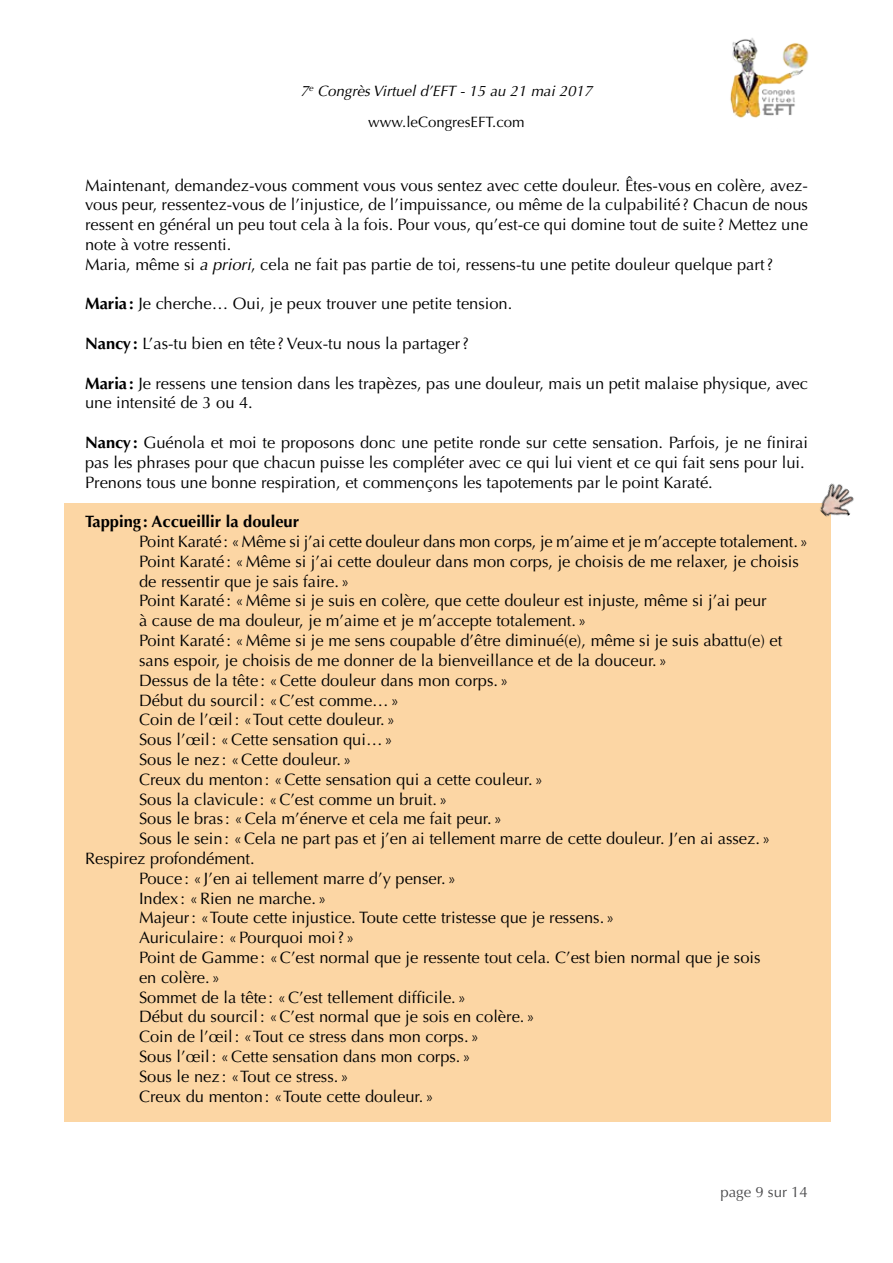
<style>
.page{position:relative;width:893px;height:1263px;background:#fff}
.page>*{position:absolute;margin:0;border:0;box-sizing:border-box;transform-origin:0 0}
.t1{font:16.5px/19.8px "Optima";color:#000}
.t2{font:700 16.5px "Optima";color:#000}
.t3{font:italic 15px/31.5px "Optima";color:#000;text-align:center}
.t4{font:15px "Optima";color:#4b4b4d}
.s1{font-style:normal}
.s2{font-style:italic}
.s3{font-weight:700}
</style>
<div class="page">
<div style="left:64px;top:503px;width:766px;height:619px;background:#fcd6a4"></div>
<img style="left:820px;top:483px;width:34px;height:44px">
<img style="left:730px;top:38px;width:79px;height:80px">
<p class="t3" style="left:301px;top:75px;width:293px">7<sup>e</sup> Congrès Virtuel d’EFT - 15 au 21 mai 2017 <span class="s1">www.leCongresEFT.com</span></p>
<p class="t1" style="left:85px;top:175px;width:724px">Maintenant, demandez-vous comment vous vous sentez avec cette douleur. Êtes-vous en colère, avez&shy;vous peur, ressentez-vous de l’injustice, de l’impuissance, ou même de la culpabilité? Chacun de nous ressent en général un peu tout cela à la fois. Pour vous, qu’est-ce qui domine tout de suite ? Mettez une note à votre ressenti.<br>Maria, même si <span class="s2">a priori</span>, cela ne fait pas partie de toi, ressens-tu une petite douleur quelque part?</p>
<p class="t1" style="left:85px;top:294px;width:429px"><span class="s3">Maria:</span> Je cherche… Oui, je peux trouver une petite tension.</p>
<p class="t1" style="left:85px;top:334px;width:385px"><span class="s3">Nancy:</span> L’as-tu bien en tête? Veux-tu nous la partager?</p>
<p class="t1" style="left:85px;top:373px;width:724px"><span class="s3">Maria:</span> Je ressens une tension dans les trapèzes, pas une douleur, mais un petit malaise physique, avec une intensité de 3 ou 4.</p>
<p class="t1" style="left:85px;top:433px;width:724px"><span class="s3">Nancy:</span> Guénola et moi te proposons donc une petite ronde sur cette sensation. Parfois, je ne finirai pas les phrases pour que chacun puisse les compléter avec ce qui lui vient et ce qui fait sens pour lui.<br>Prenons tous une bonne respiration, et commençons les tapotements par le point Karaté.</p>
<p class="t2" style="left:85px;top:512px;width:216px">Tapping: Accueillir la douleur</p>
<p class="t1" style="left:139px;top:532px;width:670px">Point Karaté: «Même si j’ai cette douleur dans mon corps, je m’aime et je m’accepte totalement.»</p>
<p class="t1" style="left:139px;top:552px;width:661px">Point Karaté: «Même si j’ai cette douleur dans mon corps, je choisis de me relaxer, je choisis</p>
<p class="t1" style="left:139px;top:571px;width:212px">de ressentir que je sais faire.»</p>
<p class="t1" style="left:139px;top:591px;width:629px">Point Karaté: «Même si je suis en colère, que cette douleur est injuste, même si j’ai peur</p>
<p class="t1" style="left:139px;top:611px;width:449px">à cause de ma douleur, je m’aime et je m’accepte totalement. »</p>
<p class="t1" style="left:139px;top:631px;width:645px">Point Karaté: «Même si je me sens coupable d’être diminué(e), même si je suis abattu(e) et</p>
<p class="t1" style="left:139px;top:651px;width:530px">sans espoir, je choisis de me donner de la bienveillance et de la douceur.»</p>
<p class="t1" style="left:139px;top:670px;width:371px">Dessus de la tête : «Cette douleur dans mon corps. »</p>
<p class="t1" style="left:139px;top:690px;width:261px">Début du sourcil: «C’est comme…»</p>
<p class="t1" style="left:139px;top:710px;width:258px">Coin de l’œil: «Tout cette douleur.»</p>
<p class="t1" style="left:139px;top:730px;width:255px">Sous l’œil: «Cette sensation qui…»</p>
<p class="t1" style="left:139px;top:750px;width:214px">Sous le nez: «Cette douleur. »</p>
<p class="t1" style="left:139px;top:769px;width:405px">Creux du menton: «Cette sensation qui a cette couleur. »</p>
<p class="t1" style="left:139px;top:789px;width:310px">Sous la clavicule: «C’est comme un bruit. »</p>
<p class="t1" style="left:139px;top:809px;width:365px">Sous le bras: «Cela m’énerve et cela me fait peur. »</p>
<p class="t1" style="left:139px;top:829px;width:633px">Sous le sein: «Cela ne part pas et j’en ai tellement marre de cette douleur. J’en ai assez. »</p>
<p class="t1" style="left:85px;top:849px;width:171px">Respirez profondément.</p>
<p class="t1" style="left:139px;top:868px;width:318px">Pouce: « J’en ai tellement marre d’y penser. »</p>
<p class="t1" style="left:139px;top:888px;width:189px">Index : «Rien ne marche.»</p>
<p class="t1" style="left:139px;top:908px;width:477px">Majeur: «Toute cette injustice. Toute cette tristesse que je ressens.»</p>
<p class="t1" style="left:139px;top:928px;width:217px">Auriculaire: «Pourquoi moi? »</p>
<p class="t1" style="left:139px;top:948px;width:623px">Point de Gamme: «C’est normal que je ressente tout cela. C’est bien normal que je sois</p>
<p class="t1" style="left:139px;top:967px;width:82px">en colère.»</p>
<p class="t1" style="left:139px;top:987px;width:329px">Sommet de la tête : «C’est tellement difficile. »</p>
<p class="t1" style="left:139px;top:1007px;width:397px">Début du sourcil: «C’est normal que je sois en colère. »</p>
<p class="t1" style="left:139px;top:1027px;width:341px">Coin de l’œil: «Tout ce stress dans mon corps.»</p>
<p class="t1" style="left:139px;top:1047px;width:333px">Sous l’œil: «Cette sensation dans mon corps. »</p>
<p class="t1" style="left:139px;top:1066px;width:211px">Sous le nez: «Tout ce stress.»</p>
<p class="t1" style="left:139px;top:1086px;width:296px">Creux du menton: «Toute cette douleur.»</p>
<p class="t4" style="left:720px;top:1183px;width:89px">page 9 sur 14</p>
</div>
